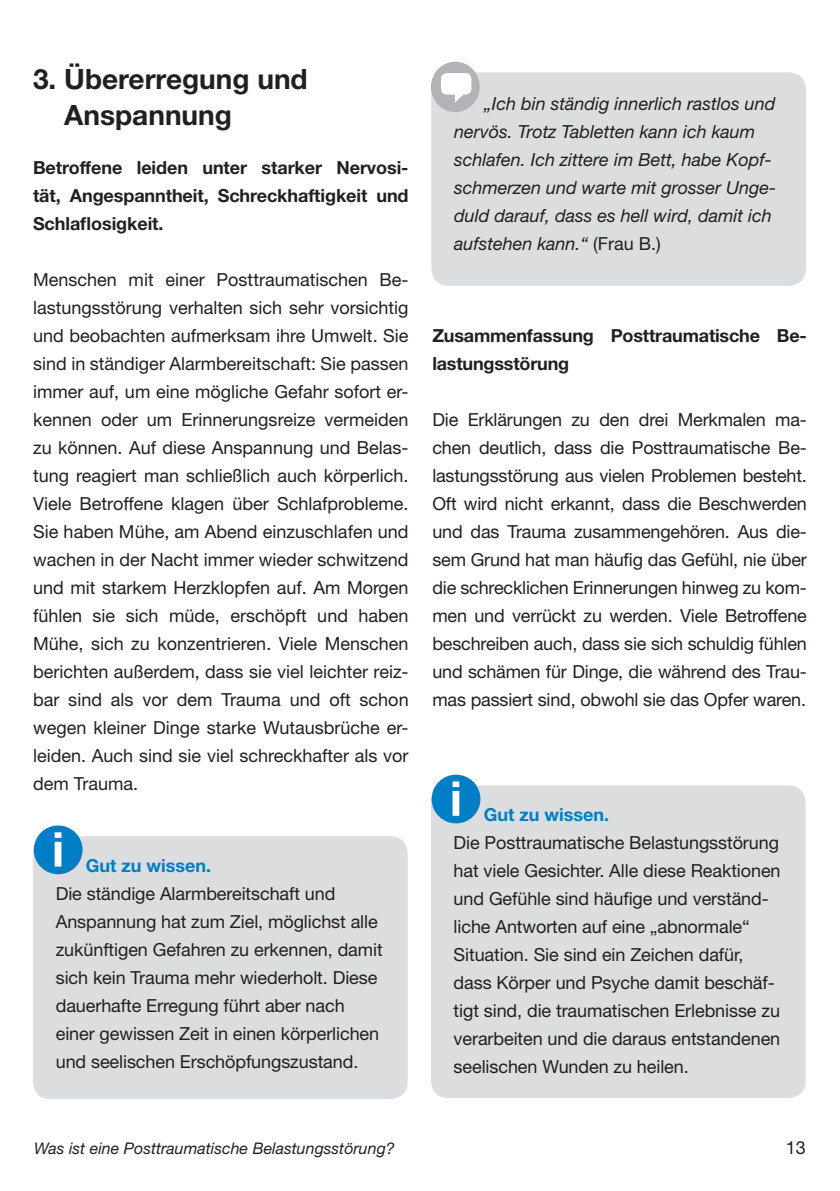
<style>
.page{position:relative;width:840px;height:1191px;background:#fff}
.page>*{position:absolute;margin:0;border:0;box-sizing:border-box;transform-origin:0 0}
.t1{font:700 28px/36px "Helvetica Neue LT Std";color:#231f20}
.t2{font:18px/28px "Helvetica Neue LT Std";letter-spacing:-.005em;color:#231f20;text-align:justify}
.t3{font:italic 18px/28px "Helvetica Neue LT Std";color:#231f20}
.t4{font:700 18px/28px "Helvetica Neue LT Std";letter-spacing:-.01em;color:#231f20;text-align:justify}
.t5{font:700 18px "Helvetica Neue LT Std";color:#007ec5}
.t6{font:italic 16px "Helvetica Neue LT Std";color:#231f20}
.s1{font-style:normal}
</style>
<div class="page">
<div style="left:431px;top:72px;width:374px;height:214px;background:#dcdddf;border-radius:17px"></div>
<div style="left:430px;top:62px;width:49px;height:50px;background:#b2b3b7;border-radius:50%"></div>
<div style="left:440px;top:73px;width:31px;height:22px;background:#fff;border-radius:6px"></div>
<svg style="left:454px;top:94px;width:12px;height:9px"></svg>
<div style="left:33px;top:836px;width:374px;height:263px;background:#dcdddf;border-radius:17px"></div>
<div style="left:34px;top:825px;width:48px;height:49px;background:#007ec5;border-radius:50%"></div>
<svg style="left:55px;top:832px;width:6px;height:34px"></svg>
<div style="left:430px;top:785px;width:375px;height:313px;background:#dcdddf;border-radius:17px"></div>
<div style="left:431px;top:774px;width:49px;height:49px;background:#007ec5;border-radius:50%"></div>
<svg style="left:452px;top:781px;width:7px;height:34px"></svg>
<h1 class="t1" style="left:64px;top:60px;width:245px;text-indent:-31px">3. Übererregung und<br>Anspannung</h1>
<p class="t4" style="left:33px;top:153px;width:377px">Betroffene leiden unter starker Nervosi&shy;tät, Angespanntheit, Schreckhaftigkeit und Schlafosigkeit.</p>
<p class="t2" style="left:33px;top:265px;width:377px">Menschen mit einer Posttraumatischen Be&shy;lastungsstörung verhalten sich sehr vorsichtig und beobachten aufmerksam ihre Umwelt. Sie sind in ständiger Alarmbereitschaft: Sie passen immer auf, um eine mögliche Gefahr sofort er&shy;kennen oder um Erinnerungsreize vermeiden zu können. Auf diese Anspannung und Belas&shy;tung reagiert man schließlich auch körperlich.<br>Viele Betroffene klagen über Schlafprobleme.<br>Sie haben Mühe, am Abend einzuschlafen und wachen in der Nacht immer wieder schwitzend und mit starkem Herzklopfen auf. Am Morgen fühlen sie sich müde, erschöpft und haben Mühe, sich zu konzentrieren. Viele Menschen berichten außerdem, dass sie viel leichter reiz&shy;bar sind als vor dem Trauma und oft schon wegen kleiner Dinge starke Wutausbrüche er&shy;leiden. Auch sind sie viel schreckhafter als vor dem Trauma.</p>
<p class="t5" style="left:86px;top:854px;width:127px">Gut zu wissen.</p>
<p class="t2" style="left:56px;top:879px;width:328px;text-align:left">Die ständige Alarmbereitschaft und Anspannung hat zum Ziel, möglichst alle zukünftigen Gefahren zu erkennen, damit sich kein Trauma mehr wiederholt. Diese dauerhafte Erregung führt aber nach einer gewissen Zeit in einen körperlichen und seelischen Erschöpfungszustand.</p>
<p class="t3" style="left:454px;top:89px;width:323px;text-indent:30px">„Ich bin ständig innerlich rastlos und nervös. Trotz Tabletten kann ich kaum schlafen. Ich zittere im Bett, habe Kopf&shy;schmerzen und warte mit grosser Unge&shy;duld darauf, dass es hell wird, damit ich aufstehen kann.“ <span class="s1">(Frau B.)</span></p>
<p class="t4" style="left:432px;top:321px;width:376px">Zusammenfassung Posttraumatische Be&shy;lastungsstörung</p>
<p class="t2" style="left:432px;top:405px;width:376px">Die Erklärungen zu den drei Merkmalen ma&shy;chen deutlich, dass die Posttraumatische Be&shy;lastungsstörung aus vielen Problemen besteht.<br>Oft wird nicht erkannt, dass die Beschwerden und das Trauma zusammengehören. Aus die&shy;sem Grund hat man häufig das Gefühl, nie über die schrecklichen Erinnerungen hinweg zu kom&shy;men und verrückt zu werden. Viele Betroffene beschreiben auch, dass sie sich schuldig fühlen und schämen für Dinge, die während des Trau&shy;mas passiert sind, obwohl sie das Opfer waren.</p>
<p class="t5" style="left:483px;top:803px;width:127px">Gut zu wissen.</p>
<p class="t2" style="left:453px;top:828px;width:328px;text-align:left">Die Posttraumatische Belastungsstörung hat viele Gesichter. Alle diese Reaktionen und Gefühle sind häufige und verständ&shy;liche Antworten auf eine „abnormale“ Situation. Sie sind ein Zeichen dafür, dass Körper und Psyche damit beschäf&shy;tigt sind, die traumatischen Erlebnisse zu verarbeiten und die daraus entstandenen seelischen Wunden zu heilen.</p>
<p class="t6" style="left:34px;top:1138px;width:362px">Was ist eine Posttraumatische Belastungsstörung?</p>
<p class="t2" style="left:785px;top:1133px;width:22px">13</p>
</div>
